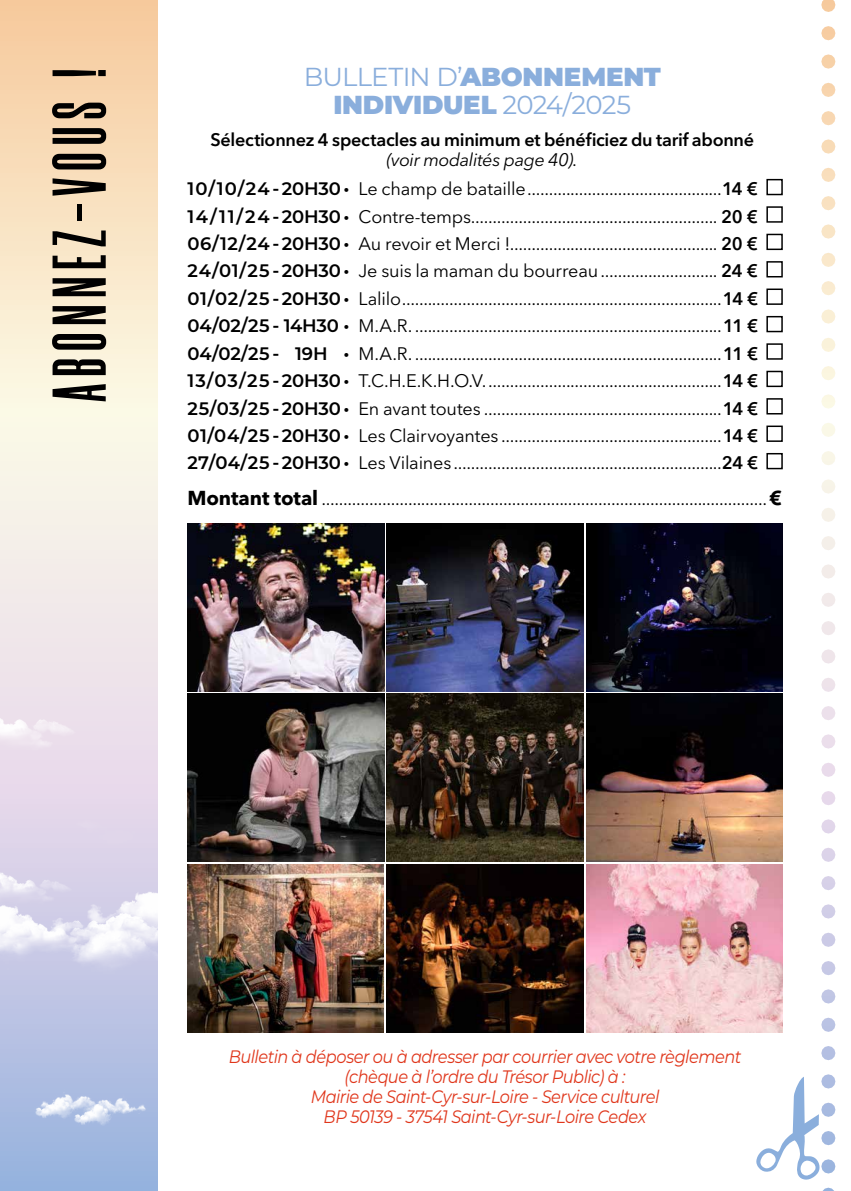
<style>
.page{position:relative;width:851px;height:1191px;background:#fff}
.page>*{position:absolute;margin:0;border:0;box-sizing:border-box;transform-origin:0 0}
.t1{font:700 76px "Morganite";letter-spacing:.1em;color:#000}
.t2{font:900 26px/28px "Montserrat";letter-spacing:-.01em;color:#8aaedc;text-align:center}
.t3{font:18px/27.4px "Avenir Next LT Pro";letter-spacing:-.01em;color:#000;text-align:justify}
.t4{font:italic 18px/20px "Montserrat";letter-spacing:-.03em;color:#e0361b;text-align:center;scale:.9 1}
.t5{font:600 18px/27.4px "Montserrat";letter-spacing:-.01em;color:#000;text-align:justify}
.t6{font:600 18px "Avenir Next LT Pro";letter-spacing:-.015em;color:#000}
.t7{font:italic 18px "Avenir Next LT Pro";letter-spacing:-.025em;color:#000}
.s1{font-weight:400}
.s2{font-weight:600}
.s3{font-weight:700;font-size:20px}
</style>
<div class="page">
<svg style="left:756px;top:0;width:79px;height:1191px"></svg>
<img style="left:387px;top:523px;width:196px;height:168px">
<img style="left:586px;top:523px;width:196px;height:168px">
<img style="left:187px;top:523px;width:197px;height:168px">
<img style="left:387px;top:694px;width:196px;height:167px">
<img style="left:586px;top:694px;width:196px;height:167px">
<img style="left:187px;top:694px;width:197px;height:167px">
<img style="left:387px;top:864px;width:196px;height:168px">
<img style="left:586px;top:864px;width:196px;height:168px">
<img style="left:187px;top:864px;width:197px;height:168px">
<div style="left:766px;top:179px;width:16px;height:16px;border:1px solid #000"></div>
<div style="left:766px;top:206px;width:16px;height:17px;border:1px solid #000"></div>
<div style="left:766px;top:234px;width:16px;height:16px;border:1px solid #000"></div>
<div style="left:766px;top:261px;width:16px;height:16px;border:1px solid #000"></div>
<div style="left:766px;top:288px;width:16px;height:17px;border:1px solid #000"></div>
<div style="left:766px;top:316px;width:16px;height:16px;border:1px solid #000"></div>
<div style="left:766px;top:343px;width:16px;height:17px;border:1px solid #000"></div>
<div style="left:766px;top:371px;width:16px;height:16px;border:1px solid #000"></div>
<div style="left:766px;top:398px;width:16px;height:16px;border:1px solid #000"></div>
<div style="left:766px;top:425px;width:16px;height:17px;border:1px solid #000"></div>
<div style="left:766px;top:453px;width:16px;height:16px;border:1px solid #000"></div>
<svg style="left:0;top:0;width:157px;height:641px;background:#f7e6cf"></svg>
<img style="left:0;top:641px;width:157px;height:550px">
<h1 class="t1" style="left:40px;top:402px;width:335px;rotate:-90deg">ABONNEZ-VOUS !</h1>
<h2 class="t2" style="left:304px;top:61px;width:358px"><span class="s1">BULLETIN D’</span>ABONNEMENT<br>INDIVIDUEL <span class="s1">2024/2025</span></h2>
<p class="t6" style="left:210px;top:128px;width:545px">Sélectionnez 4 spectacles au minimum et bénéficiez du tarif abonné</p>
<p class="t7" style="left:387px;top:148px;width:192px">(voir modalités page 40).</p>
<p class="t5" style="left:187px;top:174px;width:164px">10/10/24- 20H30 • 14/11/24- 20H30 • 06/12/24- 20H30 • 24/01/25- 20H30 • 01/02/25- 20H30 • 04/02/25- 14H30 • 04/02/25- 19H • 13/03/25- 20H30 • 25/03/25- 20H30 • 01/04/25- 20H30 • 27/04/25- 20H30 •</p>
<p class="t3" style="left:358px;top:175px;width:401px">Le champ de bataille.............................................<span class="s2">14 € </span>Contre-temps......................................................... <span class="s2">20 € </span>Au revoir et Merci !................................................ <span class="s2">20 € </span>Je suis la maman du bourreau........................... <span class="s2">24 € </span>Lalilo..........................................................................<span class="s2">14 € </span>M.A.R........................................................................<span class="s2">11 € </span>M.A.R........................................................................<span class="s2">11 € </span>T.C.H.E.K.H.O.V.......................................................<span class="s2">14 € </span>En avant toutes .......................................................<span class="s2">14 € </span>Les Clairvoyantes ...................................................<span class="s2">14 € </span>Les Vilaines ..............................................................<span class="s2">24 €</span></p>
<p class="t3" style="left:187px;top:485px;width:596px"><span class="s3">Montant total</span> .......................................................................................................<span class="s3">€</span></p>
<p class="t4" style="left:229px;top:1046px;width:570px">Bulletin à déposer ou à adresser par courrier avec votre règlement (chèque à l’ordre du Trésor Public) à :<br>Mairie de Saint-Cyr-sur-Loire - Service culturel<br>BP 50139 - 37541 Saint-Cyr-sur-Loire Cedex</p>
</div>
